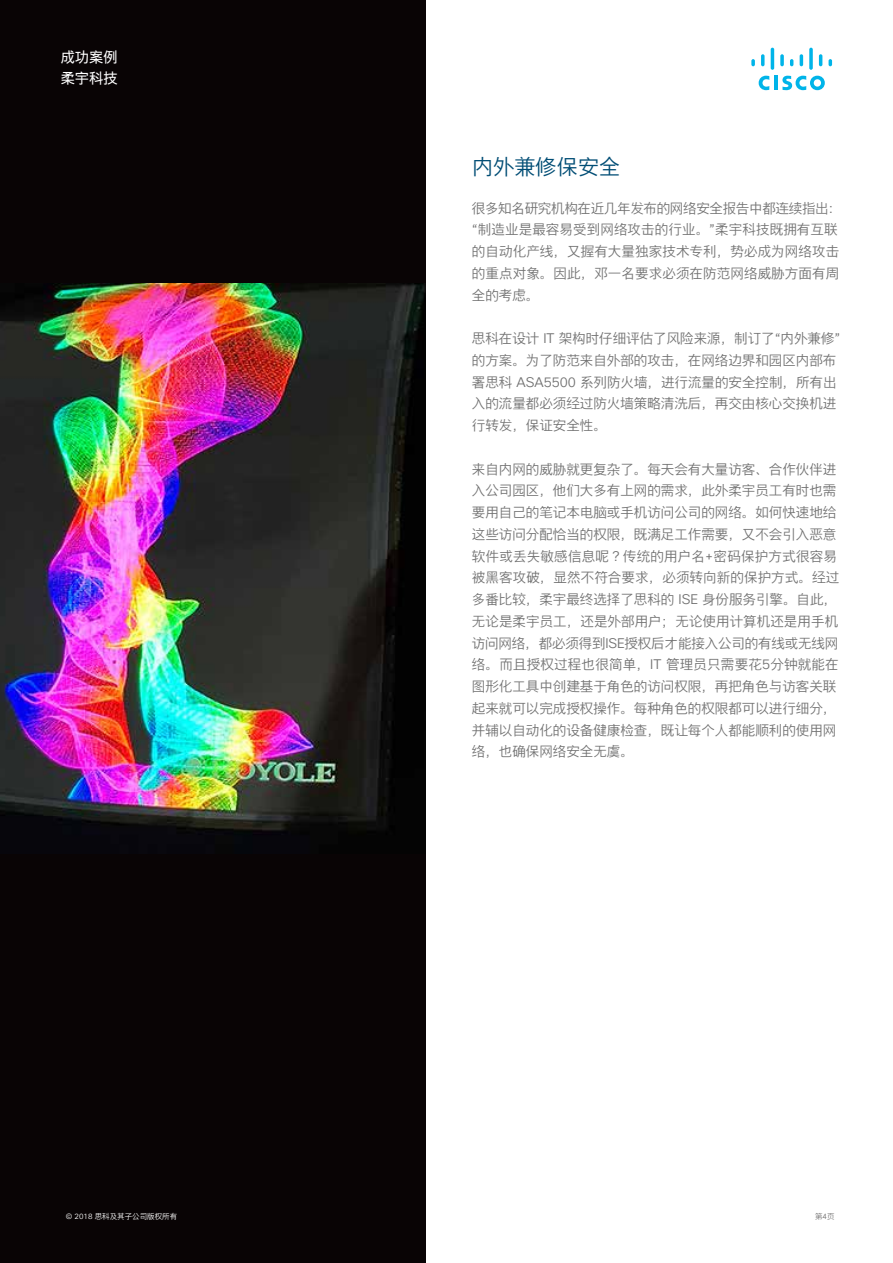
<style>
.page{position:relative;width:893px;height:1263px;background:#fff}
.page>*{position:absolute;margin:0;border:0;box-sizing:border-box;transform-origin:0 0}
.t1{font:21px "Cisco Sans CHS Light";letter-spacing:.01em;color:#004d75}
.t2{font:14.25px/20.2px "Cisco Sans CHS";color:#fff}
.t3{font:13.5px/21.8px "Cisco Sans CHS Light";color:#717171}
.t4{font:7.5px "Cisco Sans CHS Light";color:#fff}
.t5{font:7.5px "Cisco Sans CHS Light";color:#727171}
</style>
<div class="page">
<div style="left:0;top:0;width:426px;height:1263px;background:#090405"></div>
<img style="left:0;top:284px;width:426px;height:551px">
<hr style="left:774px;top:76px;width:4px;height:14px;background:#00b4e9">
<svg style="left:759px;top:76px;width:10px;height:14px"></svg>
<svg style="left:782px;top:76px;width:43px;height:14px"></svg>
<svg style="left:751px;top:59px;width:4px;height:7px"></svg>
<svg style="left:761px;top:54px;width:3px;height:12px"></svg>
<hr style="left:771px;top:48px;width:3px;height:22px;background:#00b4e9;border-radius:2px">
<svg style="left:780px;top:54px;width:4px;height:12px"></svg>
<svg style="left:790px;top:59px;width:3px;height:7px"></svg>
<svg style="left:800px;top:54px;width:3px;height:12px"></svg>
<svg style="left:809px;top:48px;width:4px;height:22px"></svg>
<svg style="left:819px;top:54px;width:3px;height:12px"></svg>
<svg style="left:829px;top:59px;width:3px;height:7px"></svg>
<p class="t2" style="left:61px;top:48px;width:58px">成功案例柔宇科技</p>
<h1 class="t1" style="left:472px;top:153px;width:150px">内外兼修保安全</h1>
<p class="t3" style="left:472px;top:197px;width:371px">很多知名研究机构在近几年发布的网络安全报告中都连续指出：“制造业是最容易受到网络攻击的行业。”柔宇科技既拥有互联的自动化产线，又握有大量独家技术专利，势必成为网络攻击的重点对象。因此，邓一名要求必须在防范网络威胁方面有周全的考虑。</p>
<p class="t3" style="left:472px;top:328px;width:370px">思科在设计 IT 架构时仔细评估了风险来源，制订了“内外兼修”的方案。为了防范来自外部的攻击，在网络边界和园区内部布署思科 ASA5500 系列防火墙，进行流量的安全控制，所有出入的流量都必须经过防火墙策略清洗后，再交由核心交换机进行转发，保证安全性。</p>
<p class="t3" style="left:472px;top:458px;width:369px">来自内网的威胁就更复杂了。每天会有大量访客、合作伙伴进入公司园区，他们大多有上网的需求，此外柔宇员工有时也需要用自己的笔记本电脑或手机访问公司的网络。如何快速地给这些访问分配恰当的权限，既满足工作需要，又不会引入恶意软件或丢失敏感信息呢？传统的用户名+密码保护方式很容易被黑客攻破，显然不符合要求，必须转向新的保护方式。经过多番比较，柔宇最终选择了思科的 ISE 身份服务引擎。自此，无论是柔宇员工，还是外部用户；无论使用计算机还是用手机访问网络，都必须得到ISE授权后才能接入公司的有线或无线网络。而且授权过程也很简单，IT 管理员只需要花5分钟就能在图形化工具中创建基于角色的访问权限，再把角色与访客关联起来就可以完成授权操作。每种角色的权限都可以进行细分，并辅以自动化的设备健康检查，既让每个人都能顺利的使用网络，也确保网络安全无虞。</p>
<p class="t4" style="left:66px;top:1211px;width:113px">© 2018 思科及其子公司版权所有</p>
<p class="t5" style="left:815px;top:1211px;width:21px">第4页</p>
</div>
